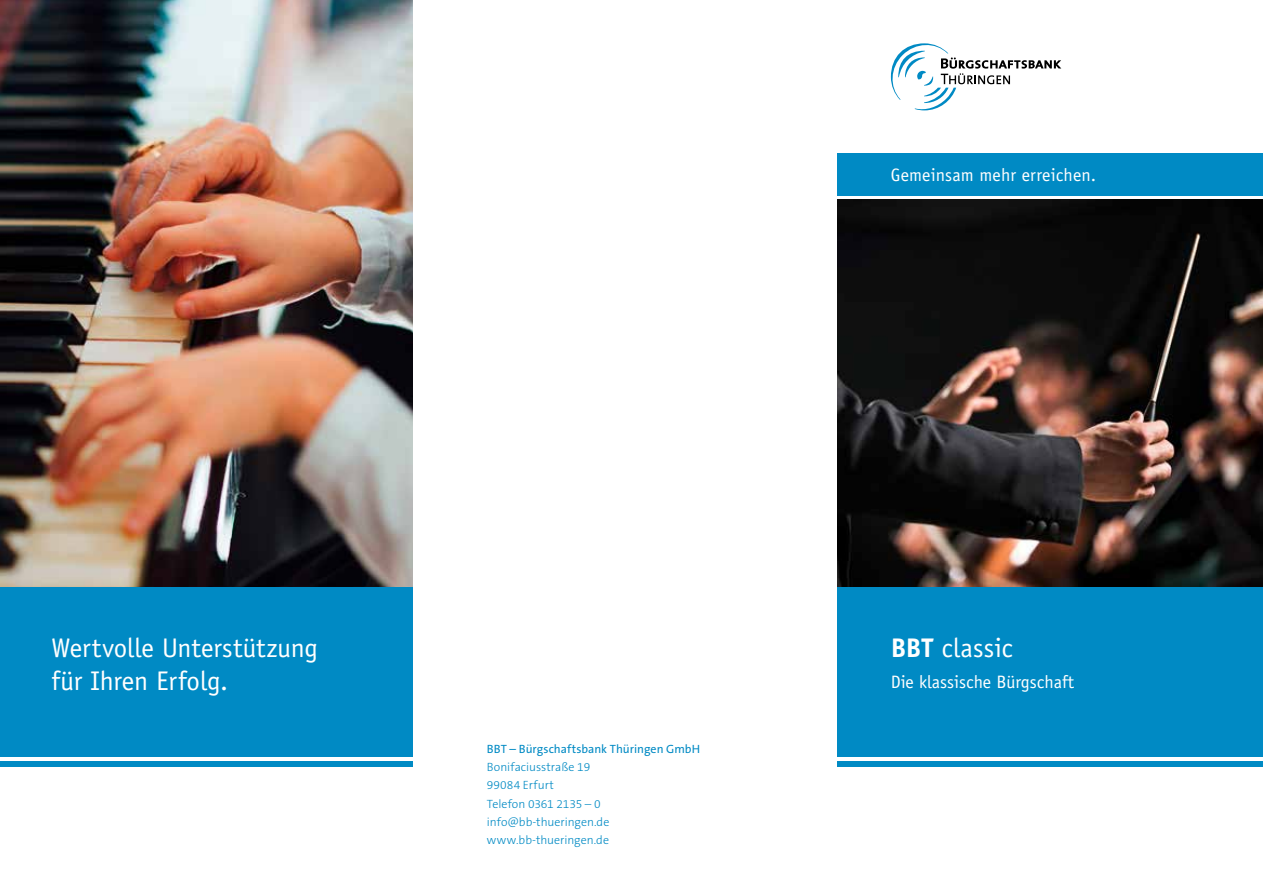
<style>
.page{position:relative;width:1263px;height:893px;background:#fff}
.page>*{position:absolute;margin:0;border:0;box-sizing:border-box;transform-origin:0 0}
.t1{font:27px "Officina Sans Std";color:#fff}
.t2{font:18px "Officina Sans Std";color:#fff}
.t3{font:300 12px/18.1px "The Sans B3";color:#008ac4}
.t4{font:12px "The Sans B5 Plain";letter-spacing:.005em;color:#008ac4}
.s1{font-weight:700}
</style>
<div class="page">
<div style="left:838px;top:153px;width:425px;height:43px;background:#008ac4"></div>
<div style="left:838px;top:587px;width:425px;height:170px;background:#008ac4"></div>
<div style="left:838px;top:761px;width:425px;height:6px;background:#008ac4"></div>
<svg style="left:890px;top:43px;width:171px;height:68px"></svg>
<img style="left:838px;top:200px;width:425px;height:387px">
<div style="left:0;top:587px;width:412px;height:170px;background:#008ac4"></div>
<div style="left:0;top:761px;width:412px;height:6px;background:#008ac4"></div>
<img style="left:0;top:0;width:412px;height:587px">
<h2 class="t2" style="left:891px;top:164px;width:207px">Gemeinsam mehr erreichen.</h2>
<h1 class="t1" style="left:51px;top:632px;width:268px">Wertvolle Unterstützung</h1>
<h1 class="t1" style="left:891px;top:632px;width:124px"><span class="s1">BBT</span> classic</h1>
<h1 class="t1" style="left:51px;top:665px;width:178px">für Ihren Erfolg.</h1>
<h2 class="t2" style="left:891px;top:671px;width:185px">Die klassische Bürgschaft</h2>
<p class="t4" style="left:487px;top:743px;width:215px">BBT – Bürgschaftsbank Thüringen GmbH</p>
<p class="t3" style="left:487px;top:758px;width:124px">Bonifaciusstraße 19<br>99084 Erfurt<br>Telefon 0361 2135 – 0 info@bb-thueringen.de www.bb-thueringen.de</p>
</div>
